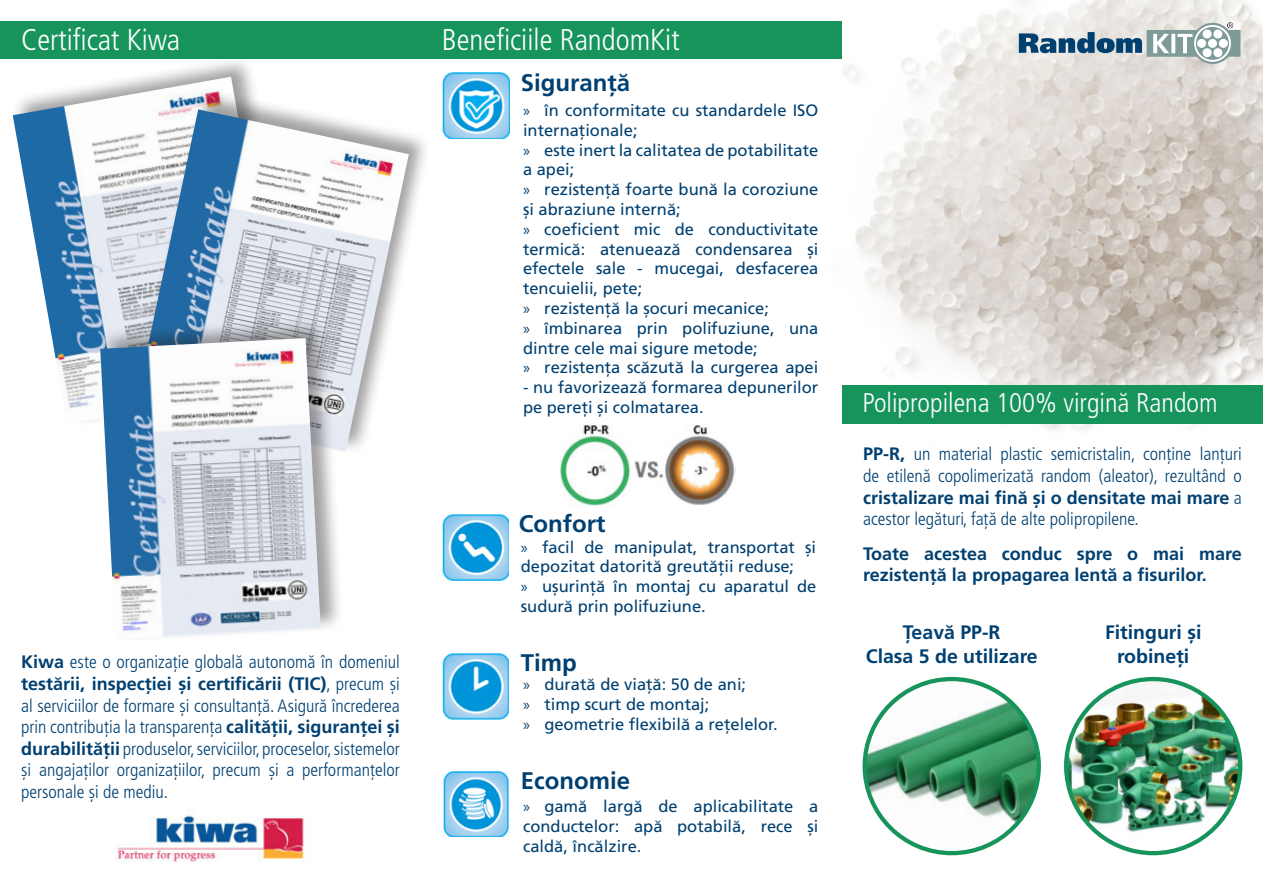
<style>
.page{position:relative;width:1263px;height:893px;background:#fff}
.page>*{position:absolute;margin:0;border:0;box-sizing:border-box;transform-origin:0 0}
.t1{font:300 condensed 30px "Frutiger LT Pro";color:#fff}
.t2{font:300 condensed 27px "Frutiger LT Pro";color:#fff}
.t3{font:700 24px "Frutiger LT Pro";color:#004071}
.t4{font:700 19.5px/23.4px "Frutiger LT Pro";color:#004071;text-align:center}
.t5{font:300 condensed 18px/21.6px "Frutiger LT Pro";color:#004071;text-align:justify}
.t6{font:700 18px/21.6px "Frutiger LT Pro";color:#004071}
.t7{font:16.5px/19.8px "Frutiger LT Pro";color:#004071}
.s1{font-family:"Myriad Pro"}
.s2{font-weight:700;font-stretch:normal}
</style>
<div class="page">
<img style="left:843px;top:0;width:420px;height:431px">
<div style="left:0;top:21px;width:842px;height:38px;background:#16945c"></div>
<div style="left:842px;top:385px;width:421px;height:39px;background:#16945c"></div>
<svg style="left:1019px;top:21px;width:221px;height:44px;background:#b3c1c6"></svg>
<div style="left:11px;top:55px;width:297px;height:372px;background:#231f20;opacity:.43"></div>
<img style="left:13px;top:77px;width:272px;height:347px">
<div style="left:134px;top:88px;width:298px;height:367px;background:#231f20;opacity:.43"></div>
<img style="left:135px;top:109px;width:274px;height:343px">
<div style="left:98px;top:316px;width:246px;height:327px;background:#231f20;opacity:.43"></div>
<img style="left:100px;top:338px;width:221px;height:301px">
<img style="left:114px;top:815px;width:195px;height:47px">
<img style="left:865px;top:679px;width:174px;height:174px;border-radius:87px">
<div style="left:862px;top:677px;width:179px;height:178px;border:4px solid #16945c;border-radius:50%"></div>
<img style="left:1066px;top:679px;width:174px;height:174px;border-radius:87px">
<div style="left:1064px;top:677px;width:178px;height:178px;border:4px solid #16945c;border-radius:50%"></div>
<img style="left:443px;top:73px;width:67px;height:66px">
<img style="left:443px;top:514px;width:66px;height:66px">
<img style="left:443px;top:653px;width:66px;height:66px">
<img style="left:443px;top:771px;width:66px;height:66px">
<img style="left:560px;top:424px;width:176px;height:82px">
<p class="t1" style="left:21px;top:23px;width:160px">Certificat Kiwa</p>
<p class="t1" style="left:442px;top:23px;width:239px">Beneficiile RandomKit</p>
<p class="t3" style="left:521px;top:68px;width:111px">Siguranță</p>
<p class="t7" style="left:523px;top:100px;width:297px"><span class="s1">»</span> în conformitate cu standardele ISO internaționale;</p>
<p class="t7" style="left:523px;top:140px;width:297px"><span class="s1">»</span> este inert la calitatea de potabilitate a apei;</p>
<p class="t7" style="left:523px;top:180px;width:297px"><span class="s1">»</span> rezistență foarte bună la coroziune și abraziune internă;</p>
<p class="t7" style="left:523px;top:219px;width:297px;text-align:justify"><span class="s1">»</span> coeficient mic de conductivitate termică: atenuează condensarea și efectele sale - mucegai, desfacerea tencuielii, pete;</p>
<p class="t7" style="left:523px;top:298px;width:247px"><span class="s1">»</span> rezistență la șocuri mecanice;</p>
<p class="t7" style="left:523px;top:318px;width:297px"><span class="s1">»</span> îmbinarea prin polifuziune, una dintre cele mai sigure metode;</p>
<p class="t7" style="left:523px;top:358px;width:297px"><span class="s1">»</span> rezistența scăzută la curgerea apei</p>
<p class="t7" style="left:523px;top:378px;width:297px">- nu favorizează formarea depunerilor pe pereți și colmatarea.</p>
<p class="t3" style="left:519px;top:509px;width:88px">Confort</p>
<p class="t5" style="left:21px;top:651px;width:380px"><span class="s2">Kiwa</span> este o organizație globală autonomă în domeniul <span class="s2">testării, inspecției și certificării (TIC)</span>, precum și al serviciilor de formare și consultanță. Asigură încrederea prin contribuția la transparența <span class="s2">calității, siguranței și durabilității</span> produselor, serviciilor, proceselor, sistemelor și angajaților organizațiilor, precum și a performanțelor personale și de mediu.</p>
<p class="t7" style="left:521px;top:537px;width:297px"><span class="s1">»</span> facil de manipulat, transportat și depozitat datorită greutății reduse;</p>
<p class="t7" style="left:521px;top:577px;width:297px"><span class="s1">»</span> ușurință în montaj cu aparatul de sudură prin polifuziune.</p>
<p class="t3" style="left:521px;top:648px;width:58px">Timp</p>
<p class="t7" style="left:523px;top:674px;width:225px"><span class="s1">»</span> durată de viață: 50 de ani;</p>
<p class="t7" style="left:523px;top:694px;width:188px"><span class="s1">»</span> timp scurt de montaj;</p>
<p class="t7" style="left:523px;top:714px;width:256px"><span class="s1">»</span> geometrie flexibilă a rețelelor.</p>
<p class="t3" style="left:521px;top:766px;width:111px">Economie</p>
<p class="t7" style="left:523px;top:797px;width:297px;text-align:justify"><span class="s1">»</span> gamă largă de aplicabilitate a conductelor: apă potabilă, rece și caldă, încălzire.</p>
<p class="t2" style="left:862px;top:387px;width:356px">Polipropilena 100% virgină Random</p>
<p class="t5" style="left:863px;top:443px;width:380px"><span class="s2">PP-R,</span> un material plastic semicristalin, conține lanțuri de etilenă copolimerizată random (aleator), rezultând o <span class="s2">cristalizare mai fină și o densitate mai mare</span> a acestor legături, față de alte polipropilene.</p>
<p class="t6" style="left:863px;top:542px;width:380px">Toate acestea conduc spre o mai mare rezistență la propagarea lentă a fisurilor.</p>
<p class="t4" style="left:903px;top:621px;width:99px">Țeavă PP-R</p>
<p class="t4" style="left:866px;top:644px;width:173px">Clasa 5 de utilizare</p>
<p class="t4" style="left:1105px;top:621px;width:98px">Fitinguri și robineți</p>
</div>
